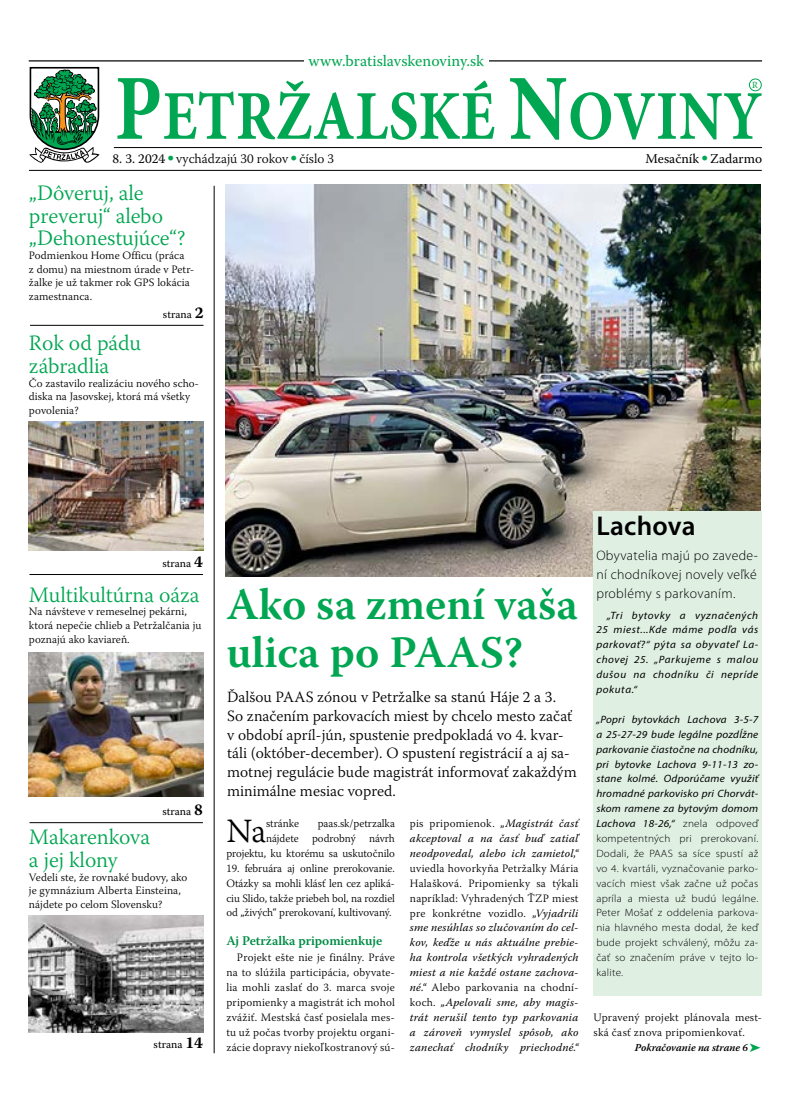
<style>
.page{position:relative;width:794px;height:1110px;background:#fff}
.page>*{position:absolute;margin:0;border:0;box-sizing:border-box;transform-origin:0 0}
.t1{font:700 69.88px "Minion Pro";letter-spacing:.01em;color:#00a651;scale:.85 1}
.t2{font:600 44.75px/47.9px "Warnock Pro";letter-spacing:.005em;color:#00a651}
.t3{font:300 33.88px "Warnock Pro";color:#000}
.t4{font:600 27.25px "Myriad Pro";letter-spacing:.01em;color:#000}
.t5{font:300 21.88px/22.5px "Warnock Pro";letter-spacing:-.005em;color:#00a651}
.t6{font:15.88px "Warnock Pro";color:#00a651}
.t7{font:300 15.62px/18.8px "Warnock Pro";color:#000}
.t8{font:300 13.75px/18.8px "Myriad Pro";letter-spacing:.025em;color:#000;text-align:justify}
.t9{font:300 13.38px "Warnock Pro";color:#000}
.t10{font:13.38px "Warnock Pro";color:#000}
.t11{font:600 13.12px "Warnock Pro";letter-spacing:-.005em;color:#008c44}
.t12{font:300 11.25px/14.9px "Warnock Pro";letter-spacing:.005em;color:#000}
.t13{font:italic 11.25px/14.9px "Warnock Pro";letter-spacing:.02em;color:#000;text-align:justify}
.t14{font:11.25px "Warnock Pro";color:#000}
.t15{font:300 10.62px/14.9px "Myriad Pro";letter-spacing:.02em;color:#000;text-align:justify;scale:1.05 1}
.t16{font:italic 10.62px/14.9px "Myriad Pro";letter-spacing:.05em;color:#000;text-align:justify;scale:1.05 1}
.t17{font:italic 600 10.62px "Warnock Pro";letter-spacing:-.005em;color:#000}
.t18{font:9.38px "Warnock Pro";color:#00a651}
.s1{font-size:93.12px}
.s2{font-weight:400}
.s3{font-family:"Universfor KPMG";font-weight:700;color:#00a651}
.s4{font-weight:700;font-size:16.25px}
.s5{font-weight:300;font-style:normal}
.s6{font-weight:400;font-style:italic}
</style>
<div class="page">
<hr style="left:29px;top:60px;width:733px;height:1px;background:#000">
<hr style="left:114px;top:147px;width:648px;height:1px;background:#000">
<hr style="left:29px;top:170px;width:733px;height:1px;background:#000">
<svg style="left:29px;top:67px;width:71px;height:96px"></svg>
<div style="left:304px;top:54px;width:184px;height:15px;background:#fff"></div>
<div style="left:749px;top:79px;width:12px;height:12px;border:1px solid #00a651;border-radius:50%"></div>
<img style="left:225px;top:184px;width:536px;height:392px">
<hr style="left:214px;top:186px;width:1px;height:866px;background:#000">
<hr style="left:30px;top:325px;width:173px;height:1px;background:#000">
<hr style="left:30px;top:574px;width:173px;height:1px;background:#000">
<hr style="left:30px;top:822px;width:173px;height:1px;background:#000">
<img style="left:29px;top:421px;width:174px;height:129px">
<img style="left:29px;top:652px;width:174px;height:143px">
<img style="left:29px;top:915px;width:174px;height:116px">
<div style="left:593px;top:510px;width:169px;height:485px;background:#dff0e3"></div>
<h3 class="t6" style="left:308px;top:51px;width:177px">www.bratislavskenoviny.sk</h3>
<h1 class="t1" style="left:114px;top:67px;width:763px"><span class="s1">P</span>ETRŽALSKÉ <span class="s1">N</span>OVINY</h1>
<p class="t18" style="left:752px;top:79px;width:7px">R</p>
<p class="t9" style="left:112px;top:150px;width:223px"><span class="s2">8. 3. 2024</span> <span class="s3">•</span> vychádzajú 30 rokov <span class="s3">•</span> číslo 3</p>
<h3 class="t5" style="left:29px;top:181px;width:158px">„Dôveruj, ale preveruj“ alebo „Dehonestujúce“?</h3>
<p class="t12" style="left:29px;top:248px;width:167px;line-height:13.8px">Podmienkou Home Officu (práca<br>z domu) na miestnom úrade v Petr&shy;žalke je už takmer rok GPS lokácia zamestnanca.</p>
<h3 class="t5" style="left:29px;top:331px;width:114px">Rok od pádu zábradlia</h3>
<p class="t12" style="left:29px;top:375px;width:171px;line-height:13.8px">Čo zastavilo realizáciu nového scho&shy;diska na Jasovskej, ktorá má všetky povolenia?</p>
<p class="t14" style="left:163px;top:307px;width:42px">strana <span class="s4">2</span></p>
<p class="t10" style="left:645px;top:150px;width:118px">Mesačník <span class="s3">•</span> Zadarmo</p>
<p class="t14" style="left:162px;top:556px;width:42px">strana <span class="s4">4</span></p>
<h3 class="t5" style="left:29px;top:582px;width:172px">Multikultúrna oáza</h3>
<p class="t12" style="left:29px;top:604px;width:174px;line-height:13.8px">Na návšteve v remeselnej pekárni, ktorá nepečie chlieb a Petržalčania ju poznajú ako kaviareň.</p>
<p class="t14" style="left:162px;top:804px;width:42px">strana <span class="s4">8</span></p>
<h3 class="t5" style="left:29px;top:825px;width:123px">Makarenkova a jej klony</h3>
<p class="t12" style="left:29px;top:869px;width:160px;line-height:13.8px">Vedeli ste, že rovnaké budovy, ako je gymnázium Alberta Einsteina, nájdete po celom Slovensku?</p>
<p class="t14" style="left:154px;top:1036px;width:51px">strana <span class="s4">14</span></p>
<h2 class="t2" style="left:226px;top:579px;width:353px">Ako sa zmení vaša ulica po PAAS?</h2>
<p class="t7" style="left:227px;top:687px;width:351px">Ďalšou PAAS zónou v Petržalke sa stanú Háje 2 a 3.<br>So značením parkovacích miest by chcelo mesto začať v období apríl-jún, spustenie predpokladá vo 4. kvar&shy;táli (október-december). O spustení registrácií a aj sa&shy;motnej regulácie bude magistrát informovať zakaždým minimálne mesiac vopred.</p>
<p class="t12" style="left:226px;top:815px;width:170px;text-align:right">paas.sk/petrzalka<br>nájdete podrobný návrh projektu, ku ktorému sa uskutočnilo</p>
<p class="t12" style="left:226px;top:860px;width:170px;text-align:justify">19. februára aj online prerokovanie.<br>Otázky sa mohli klásť len cez apliká&shy;ciu Slido, takže priebeh bol, na rozdiel od „živých“ prerokovaní, kultivovaný.</p>
<p class="t11" style="left:226px;top:932px;width:157px">Aj Petržalka pripomienkuje</p>
<p class="t12" style="left:226px;top:949px;width:170px;text-align:justify;text-indent:11px">Projekt ešte nie je finálny. Práve na to slúžila participácia, obyvate&shy;lia mohli zaslať do 3. marca svoje pripomienky a magistrát ich mohol zvážiť. Mestská časť posielala mes&shy;tu už počas tvorby projektu organi&shy;zácie dopravy niekoľkostranový sú-</p>
<h3 class="t3" style="left:226px;top:810px;width:41px">Na</h3>
<p class="t12" style="left:266px;top:815px;width:34px">stránke</p>
<p class="t13" style="left:410px;top:815px;width:170px"><span class="s5">pis pripomienok.</span> „Magistrát časť akceptoval a na časť buď zatiaľ neodpovedal, alebo ich zamietol,“</p>
<p class="t13" style="left:410px;top:860px;width:170px"><span class="s5">uviedla hovorkyňa Petržalky Mária Halašková. Pripomienky sa týkali napríklad: Vyhradených ŤZP miest pre konkrétne vozidlo.</span> „Vyjadrili sme nesúhlas so zlučovaním do cel&shy;kov, keďže u nás aktuálne prebie&shy;ha kontrola všetkých vyhradených miest a nie každé ostane zachova&shy;né.“ <span class="s5">Alebo parkovania na chodní&shy;koch.</span> „Apelovali sme, aby magis&shy;trát nerušil tento typ parkovania a zároveň vymyslel spôsob, ako zanechať chodníky priechodné.“</p>
<h3 class="t4" style="left:596px;top:508px;width:101px">Lachova</h3>
<p class="t8" style="left:596px;top:545px;width:163px">Obyvatelia majú po zavede&shy;ní chodníkovej novely veľké problémy s parkovaním.</p>
<p class="t16" style="left:596px;top:607px;width:156px;text-indent:11px">„Tri bytovky a vyznačených 25 miest...Kde máme podľa vás parkovať?“ pýta sa obyvateľ La&shy;chovej 25. „Parkujeme s malou dušou na chodníku či nepríde pokuta.“</p>
<p class="t15" style="left:596px;top:711px;width:156px"><span class="s6">„Popri bytovkách Lachova 3-5-7 a 25-27-29 bude legálne pozdĺžne parkovanie čiastočne na chodníku, pri bytovke Lachova 9-11-13 zo&shy;stane kolmé. Odporúčame využiť hromadné parkovisko pri Chorvát&shy;skom ramene za bytovým domom Lachova 18-26,“</span> znela odpoveď kompetentných pri prerokovaní.<br>Dodali, že PAAS sa síce spustí až vo 4. kvartáli, vyznačovanie parko&shy;vacích miest však začne už počas apríla a miesta už budú legálne.<br>Peter Mošať z oddelenia parkova&shy;nia hlavného mesta dodal, že keď bude projekt schválený, môžu za&shy;čať so značením práve v tejto lo&shy;kalite.</p>
<p class="t12" style="left:593px;top:1009px;width:170px">Upravený projekt plánovala mest&shy;ská časť znova pripomienkovať.</p>
<p class="t17" style="left:635px;top:1040px;width:114px">Pokračovanie na strane 6</p>
</div>
